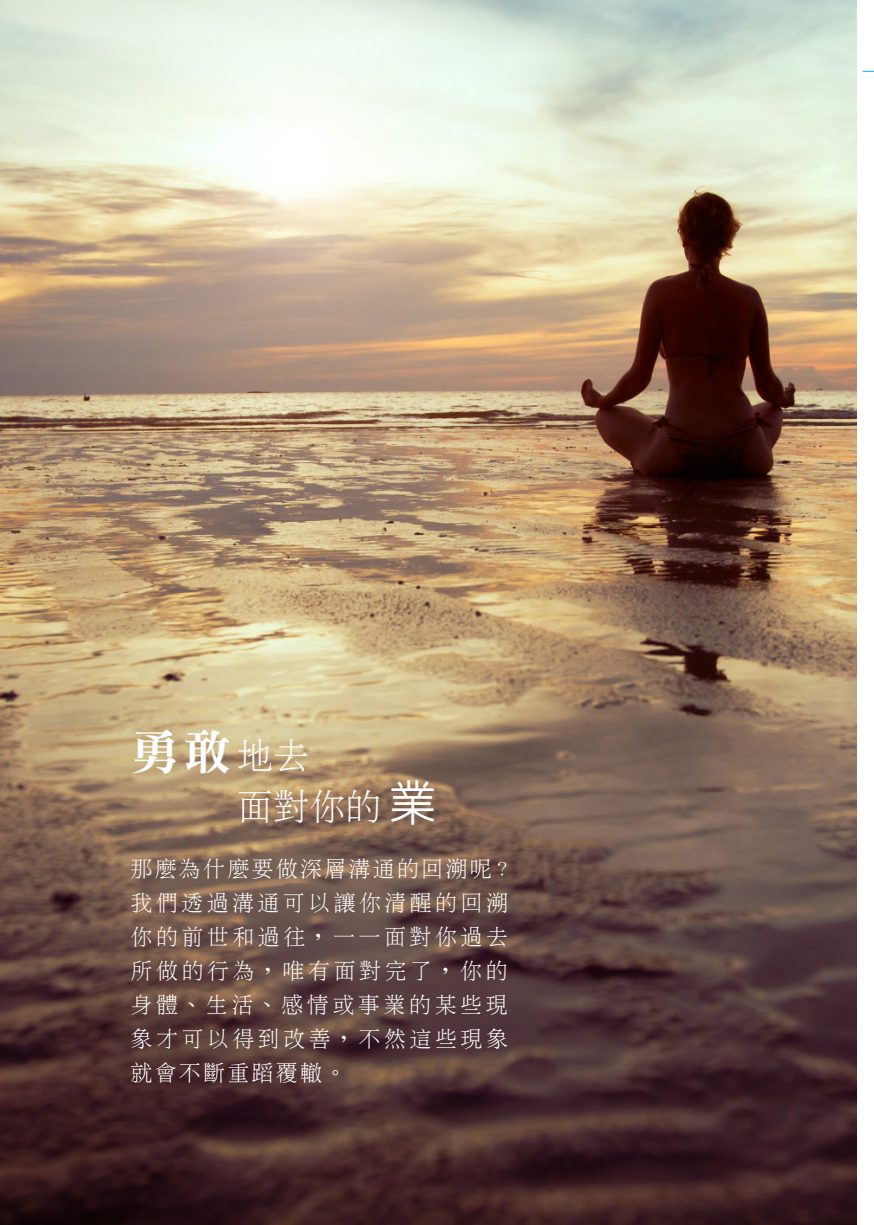
<style>
.page{position:relative;width:874px;height:1225px;background:#fff}
.page>*{position:absolute;margin:0;border:0;box-sizing:border-box;transform-origin:0 0}
.t1{font:48px "DF Ming Std W9";color:#fff}
.t2{font:500 48px "AR Hei B5";color:#fff}
.t3{font:300 36px "AR Shang Hai Song B5";color:#fff}
.t4{font:300 22px/34px "AR Shang Hai Song B5";letter-spacing:.16em;color:#fff;text-align:justify}
</style>
<div class="page">
<img style="left:0;top:0;width:856px;height:1225px">
<p class="t1" style="left:130px;top:725px;width:102px">勇敢</p>
<p class="t3" style="left:237px;top:737px;width:73px">地去</p>
<p class="t3" style="left:237px;top:788px;width:145px">面對你的</p>
<p class="t2" style="left:388px;top:778px;width:49px">業</p>
<p class="t4" style="left:130px;top:852px;width:379px">那麼為什麼要做深層溝通的回溯呢 ?我們透過溝通可以讓你清醒的回溯你的前世和過往，一一面對你過去所做的行為，唯有面對完了，你的身體、生活、感情或事業的某些現象才可以得到改善，不然這些現象就會不斷重蹈覆轍。</p>
</div>
